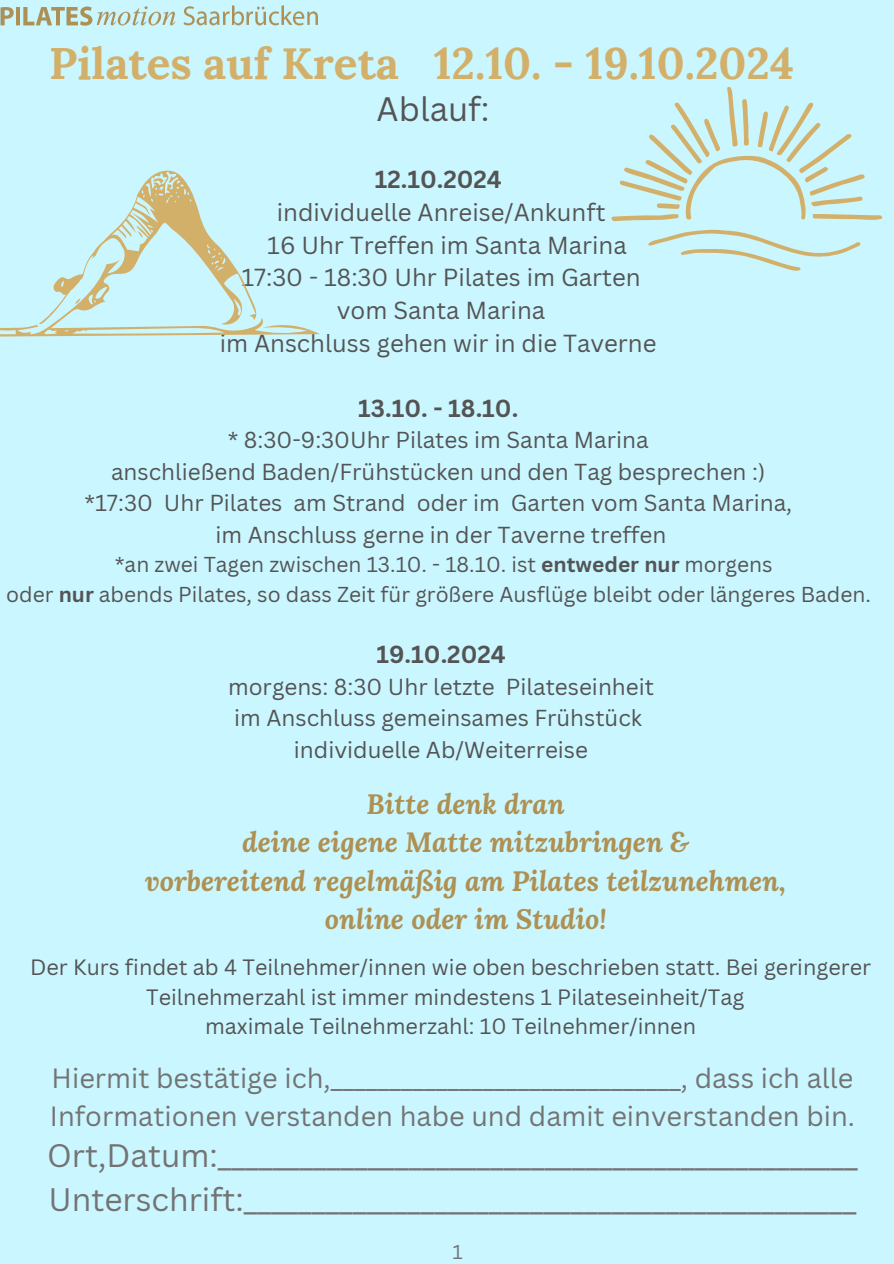
<style>
.page{position:relative;width:894px;height:1264px;background:#fff}
.page>*{position:absolute;margin:0;border:0;box-sizing:border-box;transform-origin:0 0}
.t1{font:700 43.95px "Lora";color:#d3b06a}
.t2{font:33px "Canva Sans";color:#545454}
.t3{font:31.65px/43.8px "Canva Sans";color:#737373}
.t4{font:italic 700 27.75px/38.2px "Lora";color:#ae9052;text-align:center}
.t5{font:27.15px/37.2px "Canva Sans";color:#737373}
.t6{font:24px "Canva Sans";color:#545454}
.t7{font:700 24px "Canva Sans";color:#545454}
.t8{font:22.5px/31.5px "Canva Sans";color:#545454}
.t9{font:21.6px/29.2px "Canva Sans";color:#545454;text-align:center}
.t10{font:21px "Canva Sans";color:#545454}
.t11{font:19.5px "Canva Sans";color:#737373}
.s1{font-weight:700}
</style>
<div class="page">
<div style="left:0;top:0;width:893px;height:1263px;background:#caf6ff"></div>
<img style="left:0;top:5px;width:318px;height:21px">
<svg style="left:611px;top:87px;width:270px;height:134px"></svg>
<svg style="left:648px;top:229px;width:212px;height:42px"></svg>
<svg style="left:0;top:171px;width:319px;height:166px"></svg>
<p class="t1" style="left:49px;top:34px;width:746px">Pilates auf Kreta 12.10. - 19.10.2024</p>
<h1 class="t2" style="left:376px;top:86px;width:114px">Ablauf:</h1>
<p class="t7" style="left:374px;top:163px;width:129px">12.10.2024</p>
<h2 class="t6" style="left:276px;top:195px;width:330px">individuelle Anreise/Ankunft</h2>
<h2 class="t6" style="left:267px;top:228px;width:361px">16 Uhr Treffen im Santa Marina</h2>
<h2 class="t6" style="left:241px;top:261px;width:401px">17:30 - 18:30 Uhr Pilates im Garten</h2>
<h2 class="t6" style="left:337px;top:293px;width:210px">vom Santa Marina</h2>
<h2 class="t6" style="left:219px;top:326px;width:438px">im Anschluss gehen wir in die Taverne</h2>
<h2 class="t7" style="left:358px;top:391px;width:161px">13.10. - 18.10.</h2>
<h5 class="t8" style="left:228px;top:424px;width:422px">* 8:30-9:30Uhr Pilates im Santa Marina</h5>
<p class="t8" style="left:111px;top:455px;width:655px">anschließend Baden/Frühstücken und den Tag besprechen :)</p>
<p class="t8" style="left:84px;top:487px;width:70px">*17:30</p>
<p class="t8" style="left:215px;top:487px;width:578px;text-indent:-52px">Uhr Pilates am Strand oder im Garten vom Santa Marina, im Anschluss gerne in der Taverne treffen</p>
<p class="t10" style="left:115px;top:550px;width:659px">*an zwei Tagen zwischen 13.10. - 18.10. ist <span class="s1">entweder nur</span> morgens</p>
<p class="t10" style="left:6px;top:579px;width:865px">oder <span class="s1">nur</span> abends Pilates, so dass Zeit für größere Ausflüge bleibt oder längeres Baden.</p>
<p class="t7" style="left:376px;top:637px;width:131px">19.10.2024</p>
<p class="t8" style="left:228px;top:670px;width:427px;text-align:center">morgens: 8:30 Uhr letzte Pilateseinheit im Anschluss gemeinsames Frühstück individuelle Ab/Weiterreise</p>
<h5 class="t4" style="left:145px;top:784px;width:642px">Bitte denk dran<br>deine eigene Matte mitzubringen &amp;<br>vorbereitend regelmäßig am Pilates teilzunehmen, online oder im Studio!</h5>
<p class="t9" style="left:30px;top:952px;width:842px">Der Kurs findet ab 4 Teilnehmer/innen wie oben beschrieben statt. Bei geringerer<br>Teilnehmerzahl ist immer mindestens 1 Pilateseinheit/Tag</p>
<h3 class="t9" style="left:205px;top:1010px;width:492px">maximale Teilnehmerzahl: 10 Teilnehmer/innen</h3>
<p class="t5" style="left:50px;top:1059px;width:806px">Hiermit bestätige ich,______________________________, dass ich alle<br>Informationen verstanden habe und damit einverstanden bin.</p>
<p class="t3" style="left:47px;top:1132px;width:811px">Ort,Datum:_______________________________________________<br>Unterschrift:_____________________________________________</p>
<p class="t11" style="left:452px;top:1237px;width:12px">1</p>
</div>
